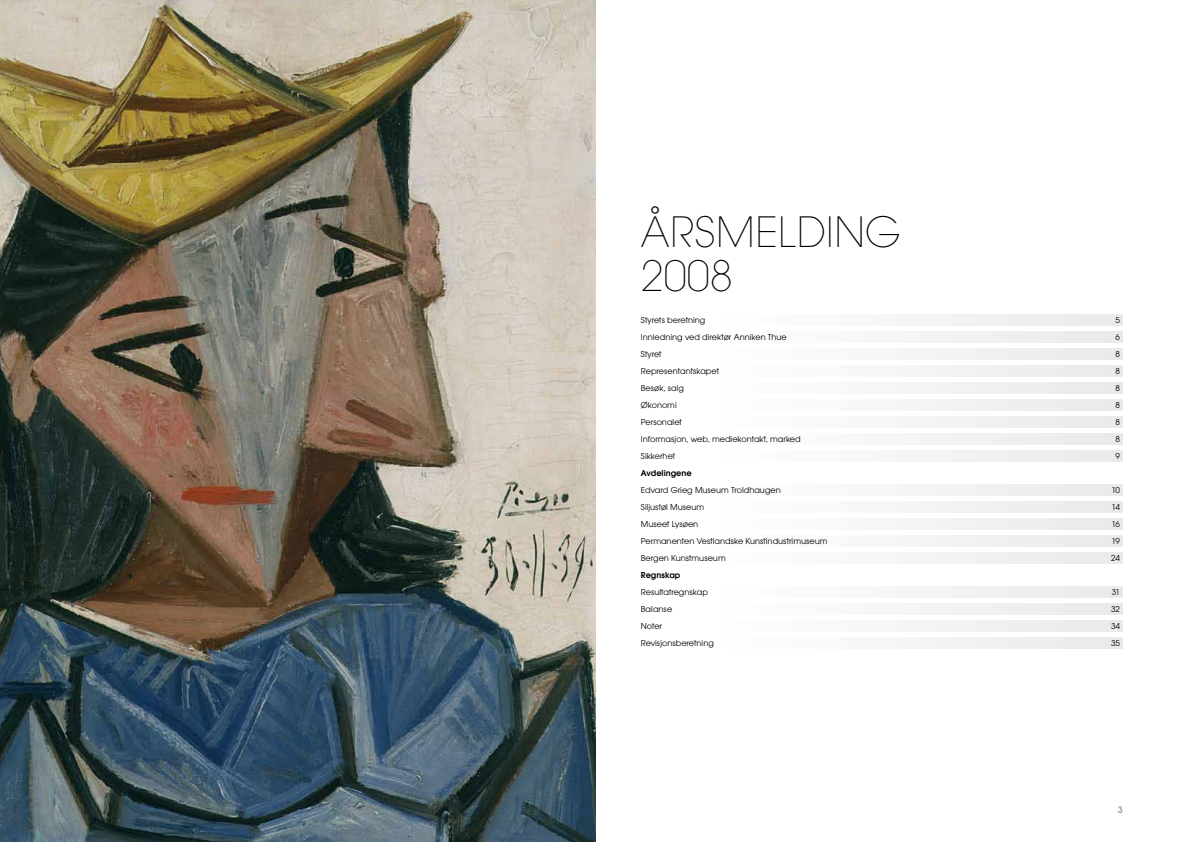
<style>
.page{position:relative;width:1191px;height:842px;background:#fff}
.page>*{position:absolute;margin:0;border:0;box-sizing:border-box;transform-origin:0 0}
.t1{font:46px/44px "Avant Garde Ext Lit ITC";color:#000}
.t2{font:600 10px "Avant Garde ITC";color:#9c9d9d}
.t3{font:9px "Avant Garde ITC";color:#000}
.t4{font:600 9px "Avant Garde ITC";color:#000}
</style>
<div class="page">
<div style="left:642px;top:314px;width:481px;height:11px;background:#f6f6f6"></div>
<div style="left:642px;top:383px;width:481px;height:10px;background:#f6f6f6"></div>
<div style="left:642px;top:451px;width:481px;height:10px;background:#f6f6f6"></div>
<div style="left:642px;top:519px;width:481px;height:10px;background:#f6f6f6"></div>
<div style="left:642px;top:348px;width:481px;height:11px;background:#f6f6f6"></div>
<div style="left:642px;top:417px;width:481px;height:10px;background:#f6f6f6"></div>
<div style="left:642px;top:485px;width:481px;height:10px;background:#f6f6f6"></div>
<div style="left:642px;top:553px;width:481px;height:10px;background:#f6f6f6"></div>
<div style="left:642px;top:331px;width:481px;height:11px;background:#f6f6f6"></div>
<div style="left:642px;top:400px;width:481px;height:10px;background:#f6f6f6"></div>
<div style="left:642px;top:536px;width:481px;height:10px;background:#f6f6f6"></div>
<div style="left:642px;top:365px;width:481px;height:11px;background:#f6f6f6"></div>
<div style="left:642px;top:434px;width:481px;height:10px;background:#f6f6f6"></div>
<div style="left:642px;top:502px;width:481px;height:10px;background:#f6f6f6"></div>
<div style="left:642px;top:587px;width:481px;height:10px;background:#f6f6f6"></div>
<div style="left:642px;top:621px;width:481px;height:10px;background:#f6f6f6"></div>
<div style="left:642px;top:638px;width:481px;height:10px;background:#f6f6f6"></div>
<div style="left:642px;top:604px;width:481px;height:10px;background:#f6f6f6"></div>
<img style="left:0;top:0;width:595px;height:842px">
<h1 class="t1" style="left:641px;top:210px;width:261px">ÅRSMELDING<br>2008</h1>
<p class="t3" style="left:641px;top:315px;width:66px">Styrets beretning</p>
<p class="t3" style="left:1115px;top:315px;width:6px">5</p>
<p class="t3" style="left:641px;top:332px;width:147px">Innledning ved direktør Anniken Thue</p>
<p class="t3" style="left:1115px;top:332px;width:6px">6</p>
<p class="t3" style="left:641px;top:349px;width:22px">Styret</p>
<p class="t3" style="left:1115px;top:349px;width:6px">8</p>
<p class="t3" style="left:641px;top:366px;width:80px">Representantskapet</p>
<p class="t3" style="left:1115px;top:366px;width:6px">8</p>
<p class="t3" style="left:641px;top:383px;width:45px">Besøk, salg</p>
<p class="t3" style="left:1115px;top:383px;width:6px">8</p>
<p class="t3" style="left:641px;top:400px;width:37px">Økonomi</p>
<p class="t3" style="left:1115px;top:400px;width:6px">8</p>
<p class="t3" style="left:641px;top:417px;width:43px">Personalet</p>
<p class="t3" style="left:1115px;top:417px;width:6px">8</p>
<p class="t3" style="left:641px;top:434px;width:161px">Informasjon, web, mediekontakt, marked</p>
<p class="t3" style="left:1115px;top:434px;width:6px">8</p>
<p class="t3" style="left:641px;top:451px;width:36px">Sikkerhet</p>
<p class="t3" style="left:1115px;top:451px;width:6px">9</p>
<p class="t4" style="left:641px;top:468px;width:52px">Avdelingene</p>
<p class="t3" style="left:641px;top:485px;width:141px">Edvard Grieg Museum Troldhaugen</p>
<p class="t3" style="left:1111px;top:485px;width:10px">10</p>
<p class="t3" style="left:641px;top:502px;width:65px">Siljustøl Museum</p>
<p class="t3" style="left:1111px;top:502px;width:10px">14</p>
<p class="t3" style="left:641px;top:519px;width:59px">Museet Lysøen</p>
<p class="t3" style="left:1111px;top:519px;width:10px">16</p>
<p class="t3" style="left:641px;top:536px;width:188px">Permanenten Vestlandske Kunstindustrimuseum</p>
<p class="t3" style="left:1111px;top:536px;width:10px">19</p>
<p class="t3" style="left:641px;top:553px;width:86px">Bergen Kunstmuseum</p>
<p class="t3" style="left:1111px;top:553px;width:10px">24</p>
<p class="t4" style="left:641px;top:570px;width:41px">Regnskap</p>
<p class="t3" style="left:641px;top:587px;width:69px">Resultatregnskap</p>
<p class="t3" style="left:1111px;top:587px;width:10px">31</p>
<p class="t3" style="left:641px;top:604px;width:33px">Balanse</p>
<p class="t3" style="left:1111px;top:604px;width:10px">32</p>
<p class="t3" style="left:641px;top:621px;width:23px">Noter</p>
<p class="t3" style="left:1111px;top:621px;width:10px">34</p>
<p class="t3" style="left:641px;top:638px;width:75px">Revisjonsberetning</p>
<p class="t3" style="left:1111px;top:638px;width:10px">35</p>
<p class="t2" style="left:1118px;top:803px;width:6px">3</p>
</div>
